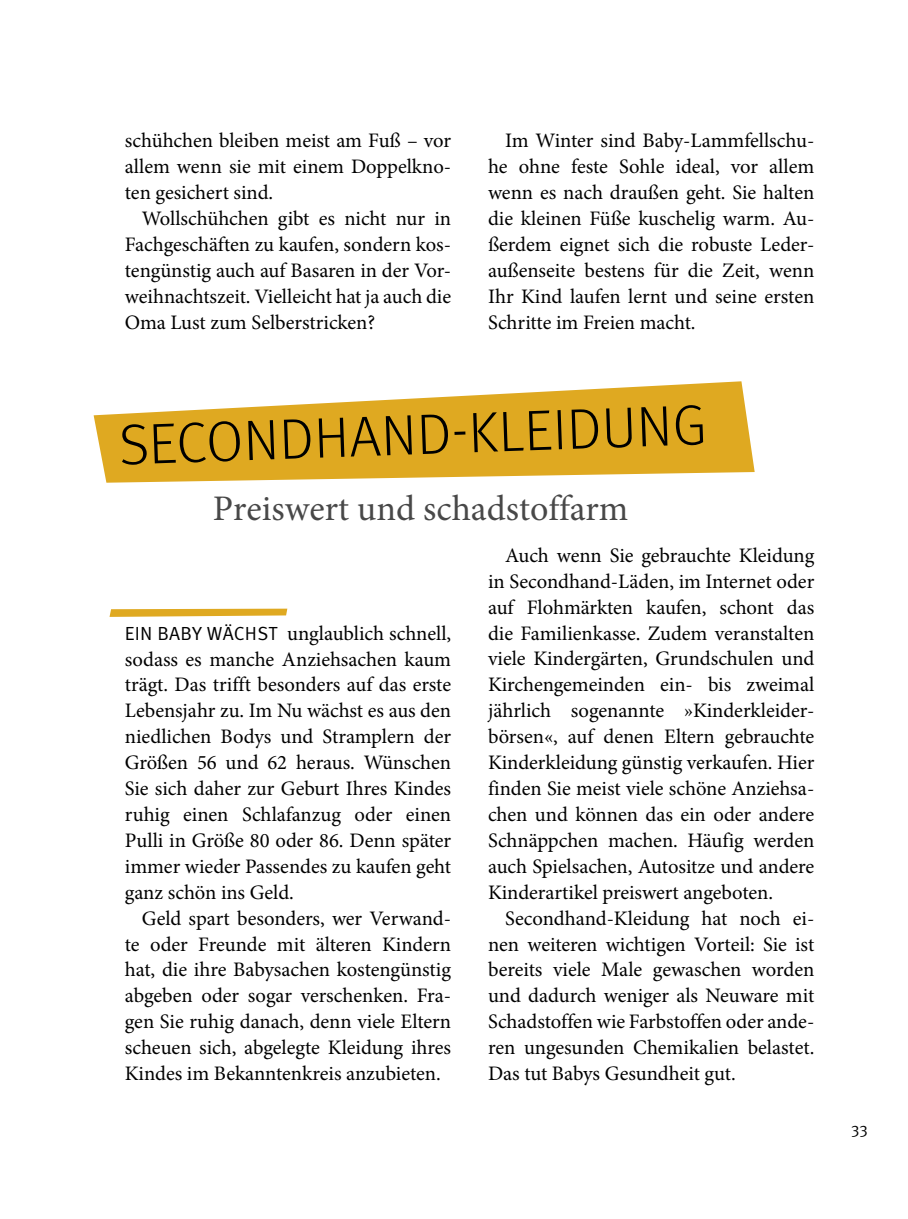
<style>
.page{position:relative;width:908px;height:1219px;background:#fff}
.page>*{position:absolute;margin:0;border:0;box-sizing:border-box;transform-origin:0 0}
.t1{font:300 57px "Meta OT";color:#000}
.t2{font:36px "Minion Pro";color:#484848}
.t3{font:20.6px/26px "Minion Pro";color:#000;text-align:justify}
.t4{font:16px "Meta OT Norm";color:#000}
.s1{font-family:"Meta OT Norm";font-size:19px}
</style>
<div class="page">
<svg style="left:94px;top:381px;width:660px;height:102px;fill:#dfa921"></svg>
<svg style="left:109px;top:609px;width:178px;height:8px"></svg>
<p class="t3" style="left:125px;top:129px;width:327px">schühchen bleiben meist am Fuß – vor allem wenn sie mit einem Doppelkno&shy;ten gesichert sind.</p>
<p class="t3" style="left:125px;top:206px;width:328px;text-indent:17px">Wollschühchen gibt es nicht nur in Fachgeschäften zu kaufen, sondern kos&shy;tengünstig auch auf Basaren in der Vor&shy;weihnachtszeit. Vielleicht hat ja auch die Oma Lust zum Selberstricken?</p>
<p class="t3" style="left:488px;top:129px;width:327px;text-indent:17px">Im Winter sind Baby-Lammfellschu&shy;he ohne feste Sohle ideal, vor allem wenn es nach draußen geht. Sie halten die kleinen Füße kuschelig warm. Au&shy;ßerdem eignet sich die robuste Leder&shy;außenseite bestens für die Zeit, wenn Ihr Kind laufen lernt und seine ersten Schritte im Freien macht.</p>
<h1 class="t1" style="left:118px;top:412px;width:589px;rotate:-2deg">SECONDHAND-KLEIDUNG</h1>
<h2 class="t2" style="left:213px;top:491px;width:417px">Preiswert und schadstoffarm</h2>
<p class="t3" style="left:125px;top:621px;width:328px"><span class="s1">EIN BABY WÄCHST</span> unglaublich schnell, sodass es manche Anziehsachen kaum trägt. Das trifft besonders auf das erste Lebensjahr zu. Im Nu wächst es aus den niedlichen Bodys und Stramplern der Größen 56 und 62 heraus. Wünschen Sie sich daher zur Geburt Ihres Kindes ruhig einen Schlafanzug oder einen Pulli in Größe 80 oder 86. Denn später immer wieder Passendes zu kaufen geht ganz schön ins Geld.</p>
<p class="t3" style="left:125px;top:906px;width:328px;text-indent:17px">Geld spart besonders, wer Verwand&shy;te oder Freunde mit älteren Kindern hat, die ihre Babysachen kostengünstig abgeben oder sogar verschenken. Fra&shy;gen Sie ruhig danach, denn viele Eltern scheuen sich, abgelegte Kleidung ihres Kindes im Bekanntenkreis anzubieten.</p>
<p class="t3" style="left:488px;top:543px;width:328px;text-indent:17px">Auch wenn Sie gebrauchte Kleidung in Secondhand-Läden, im Internet oder auf Flohmärkten kaufen, schont das die Familienkasse. Zudem veranstalten viele Kindergärten, Grundschulen und Kirchengemeinden ein- bis zweimal jährlich sogenannte »Kinderkleider&shy;börsen«, auf denen Eltern gebrauchte Kinderkleidung günstig verkaufen. Hier finden Sie meist viele schöne Anziehsa&shy;chen und können das ein oder andere Schnäppchen machen. Häufig werden auch Spielsachen, Autositze und andere Kinderartikel preiswert angeboten.</p>
<p class="t3" style="left:488px;top:906px;width:327px;text-indent:17px">Secondhand-Kleidung hat noch ei&shy;nen weiteren wichtigen Vorteil: Sie ist bereits viele Male gewaschen worden und dadurch weniger als Neuware mit Schadstoffen wie Farbstoffen oder ande&shy;ren ungesunden Chemikalien belastet.<br>Das tut Babys Gesundheit gut.</p>
<p class="t4" style="left:850px;top:1120px;width:18px">33</p>
</div>
